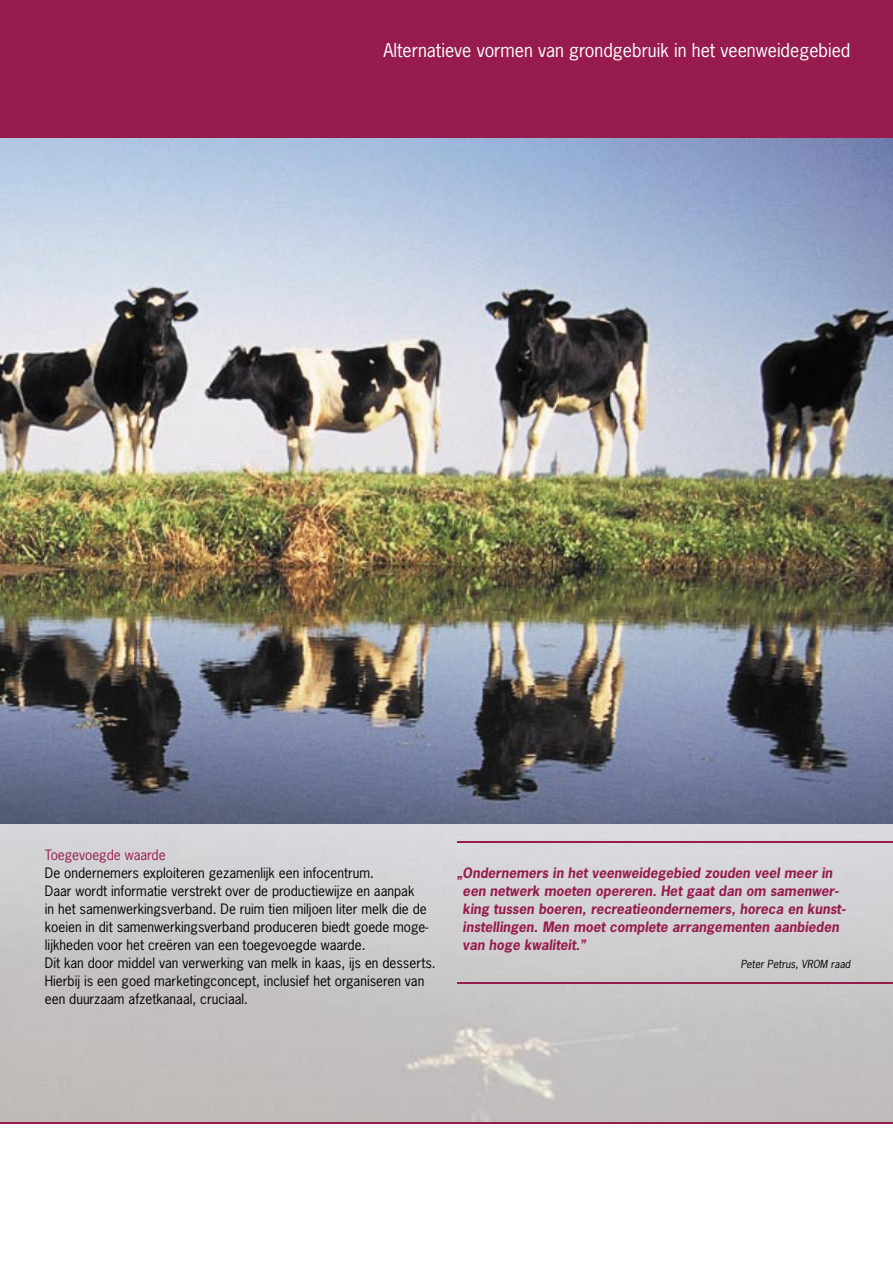
<style>
.page{position:relative;width:893px;height:1263px;background:#fff}
.page>*{position:absolute;margin:0;border:0;box-sizing:border-box;transform-origin:0 0}
.t1{font:18px "News Gothic Std";color:#fff}
.t2{font:13.5px/18px "News Gothic";color:#000}
.t3{font:italic 700 13.5px/18px "News Gothic Std";color:#981b4e}
.t4{font:13.5px "News Gothic Std";color:#981b4e}
.t5{font:italic 10.5px "News Gothic Std";color:#000}
</style>
<div class="page">
<div style="left:0;top:0;width:893px;height:140px;background:#981b4e"></div>
<img style="left:0;top:139px;width:893px;height:983px">
<hr style="left:0;top:1122px;width:893px;height:1px;background:#981b4e">
<hr style="left:457px;top:982px;width:436px;height:2px;background:#981b4e">
<hr style="left:457px;top:841px;width:436px;height:2px;background:#981b4e">
<h1 class="t1" style="left:383px;top:38px;width:468px">Alternatieve vormen van grondgebruik in het veenweidegebied</h1>
<p class="t4" style="left:45px;top:847px;width:122px">Toegevoegde waarde</p>
<p class="t2" style="left:45px;top:864px;width:392px">De ondernemers exploiteren gezamenlijk een infocentrum.<br>Daar wordt informatie verstrekt over de productiewijze en aanpak<br>in het samenwerkingsverband. De ruim tien miljoen liter melk die de koeien in dit samenwerkingsverband produceren biedt goede moge&shy;lijkheden voor het creëren van een toegevoegde waarde.<br>Dit kan door middel van verwerking van melk in kaas, ijs en desserts.<br>Hierbij is een goed marketingconcept, inclusief het organiseren van een duurzaam afzetkanaal, cruciaal.</p>
<p class="t3" style="left:463px;top:864px;width:385px;text-indent:-6px">„ Ondernemers in het veenweidegebied zouden veel meer in een netwerk moeten opereren. Het gaat dan om samenwer&shy;king tussen boeren, recreatieondernemers, horeca en kunst&shy;instellingen. Men moet complete arrangementen aanbieden van hoge kwaliteit.”</p>
<p class="t5" style="left:741px;top:958px;width:111px">Peter Petrus, VROM raad</p>
</div>
